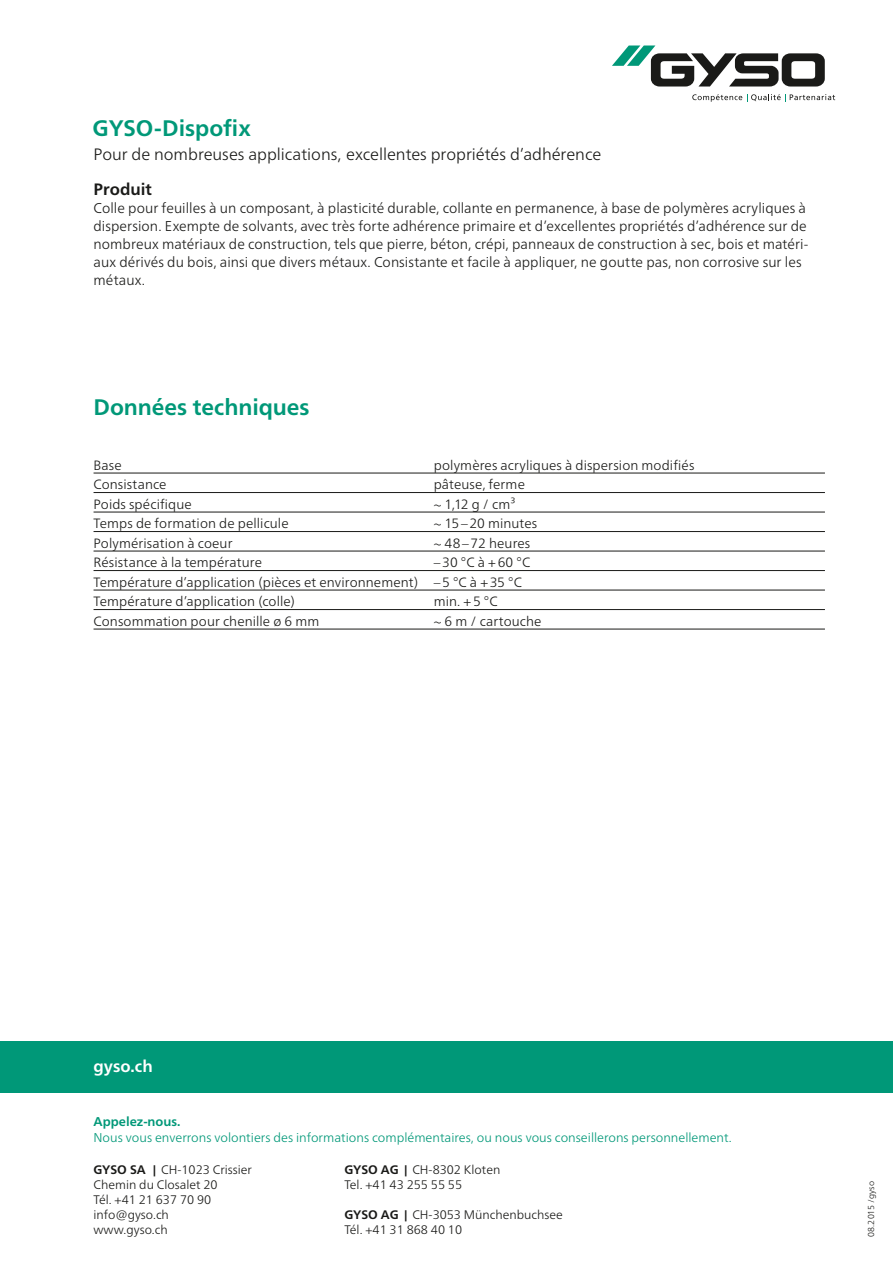
<style>
.page{position:relative;width:893px;height:1263px;background:#fff}
.page>*{position:absolute;margin:0;border:0;box-sizing:border-box;transform-origin:0 0}
.t1{font:700 22.5px "Frutiger Neue LT Pro";letter-spacing:-.005em;color:#009878}
.t2{font:300 16.5px "Frutiger Neue LT Pro";color:#1a1a18}
.t3{font:700 16.5px "Frutiger Neue LT Pro";color:#fff}
.t4{font:700 16.5px "Frutiger Neue LT Pro";color:#1a1a18}
.t5{font:300 14.25px/18px "Frutiger Neue LT Pro";letter-spacing:.005em;color:#1a1a18}
.t6{font:300 13.5px/19.5px "Frutiger Neue LT Pro";letter-spacing:.005em;color:#1a1a18}
.t7{font:300 12.75px "Frutiger Neue LT Pro";color:#009878}
.t8{font:700 12.75px "Frutiger Neue LT Pro";color:#009878}
.t9{font:300 12.3px/15px "Frutiger Neue LT Pro";color:#1a1a18}
.t10{font:300 8.7px "Frutiger Neue LT Pro";letter-spacing:.03em;color:#1a1a18}
.s1{font-weight:700}
.s2{font-weight:700;font-size:11.1px}
</style>
<div class="page">
<div style="left:0;top:1042px;width:893px;height:51px;background:#009878"></div>
<svg style="left:612px;top:45px;width:213px;height:42px"></svg>
<svg style="left:692px;top:94px;width:143px;height:8px"></svg>
<hr style="left:94px;top:473px;width:731px;height:1px;background:#1a1a18">
<hr style="left:94px;top:492px;width:731px;height:1px;background:#1a1a18">
<hr style="left:94px;top:512px;width:731px;height:1px;background:#1a1a18">
<hr style="left:94px;top:531px;width:731px;height:1px;background:#1a1a18">
<hr style="left:94px;top:551px;width:731px;height:1px;background:#1a1a18">
<hr style="left:94px;top:570px;width:731px;height:1px;background:#1a1a18">
<hr style="left:94px;top:590px;width:731px;height:1px;background:#1a1a18">
<hr style="left:94px;top:609px;width:731px;height:1px;background:#1a1a18">
<hr style="left:94px;top:629px;width:731px;height:1px;background:#1a1a18">
<h1 class="t1" style="left:92px;top:115px;width:160px">GYSO-Dispofix</h1>
<p class="t2" style="left:94px;top:144px;width:509px">Pour de nombreuses applications, excellentes propriétés d’adhérence</p>
<p class="t4" style="left:94px;top:180px;width:60px">Produit</p>
<p class="t5" style="left:94px;top:199px;width:715px">Colle pour feuilles à un composant, à plasticité durable, collante en permanence, à base de polymères acryliques à dispersion. Exempte de solvants, avec très forte adhérence primaire et d’excellentes propriétés d’adhérence sur de nombreux matériaux de construction, tels que pierre, béton, crépi, panneaux de construction à sec, bois et matéri&shy;aux dérivés du bois, ainsi que divers métaux. Consistante et facile à appliquer, ne goutte pas, non corrosive sur les métaux.</p>
<h1 class="t1" style="left:94px;top:393px;width:218px">Données techniques</h1>
<p class="t6" style="left:94px;top:455px;width:30px">Base</p>
<p class="t6" style="left:434px;top:455px;width:262px">polymères acryliques à dispersion modifiés</p>
<p class="t6" style="left:94px;top:474px;width:75px">Consistance</p>
<p class="t6" style="left:434px;top:474px;width:93px">pâteuse, ferme</p>
<p class="t6" style="left:94px;top:494px;width:100px">Poids spécifique</p>
<p class="t6" style="left:434px;top:494px;width:83px">~ 1,12 g / cm³</p>
<p class="t6" style="left:94px;top:513px;width:197px">Temps de formation de pellicule</p>
<p class="t6" style="left:434px;top:513px;width:105px">~ 15–20 minutes</p>
<p class="t6" style="left:94px;top:533px;width:140px">Polymérisation à coeur</p>
<p class="t6" style="left:434px;top:533px;width:98px">~ 48–72 heures</p>
<p class="t6" style="left:94px;top:552px;width:170px">Résistance à la température</p>
<p class="t6" style="left:94px;top:552px;width:438px;text-indent:340px">–30 °C à +60 °C<br>Température d’application (pièces et environnement) –5 °C à +35 °C<br>Température d’application (colle)</p>
<p class="t6" style="left:434px;top:591px;width:65px">min. +5 °C</p>
<p class="t6" style="left:94px;top:611px;width:227px">Consommation pour chenille ø 6 mm</p>
<p class="t6" style="left:434px;top:611px;width:109px">~ 6 m / cartouche</p>
<p class="t3" style="left:94px;top:1056px;width:61px">gyso.ch</p>
<p class="t8" style="left:94px;top:1114px;width:88px">Appelez-nous.</p>
<p class="t7" style="left:94px;top:1130px;width:640px">Nous vous enverrons volontiers des informations complémentaires, ou nous vous conseillerons personnellement.</p>
<p class="t9" style="left:94px;top:1162px;width:160px"><span class="s1">GYSO SA</span> <span class="s2">|</span> CH-1023 Crissier</p>
<p class="t9" style="left:344px;top:1162px;width:157px"><span class="s1">GYSO AG</span> <span class="s2">|</span> CH-8302 Kloten</p>
<p class="t9" style="left:94px;top:1177px;width:126px">Chemin du Closalet 20</p>
<p class="t9" style="left:344px;top:1177px;width:119px">Tel. +41 43 255 55 55</p>
<p class="t9" style="left:94px;top:1192px;width:119px">Tél. +41 21 637 70 90 info@gyso.ch</p>
<p class="t9" style="left:344px;top:1207px;width:220px"><span class="s1">GYSO AG</span> <span class="s2">|</span> CH-3053 Münchenbuchsee</p>
<p class="t9" style="left:94px;top:1222px;width:76px">www.gyso.ch</p>
<p class="t9" style="left:344px;top:1222px;width:119px">Tél. +41 31 868 40 10</p>
<p class="t10" style="left:866px;top:1237px;width:58px;rotate:-90deg">08.2015 /gyso</p>
</div>
